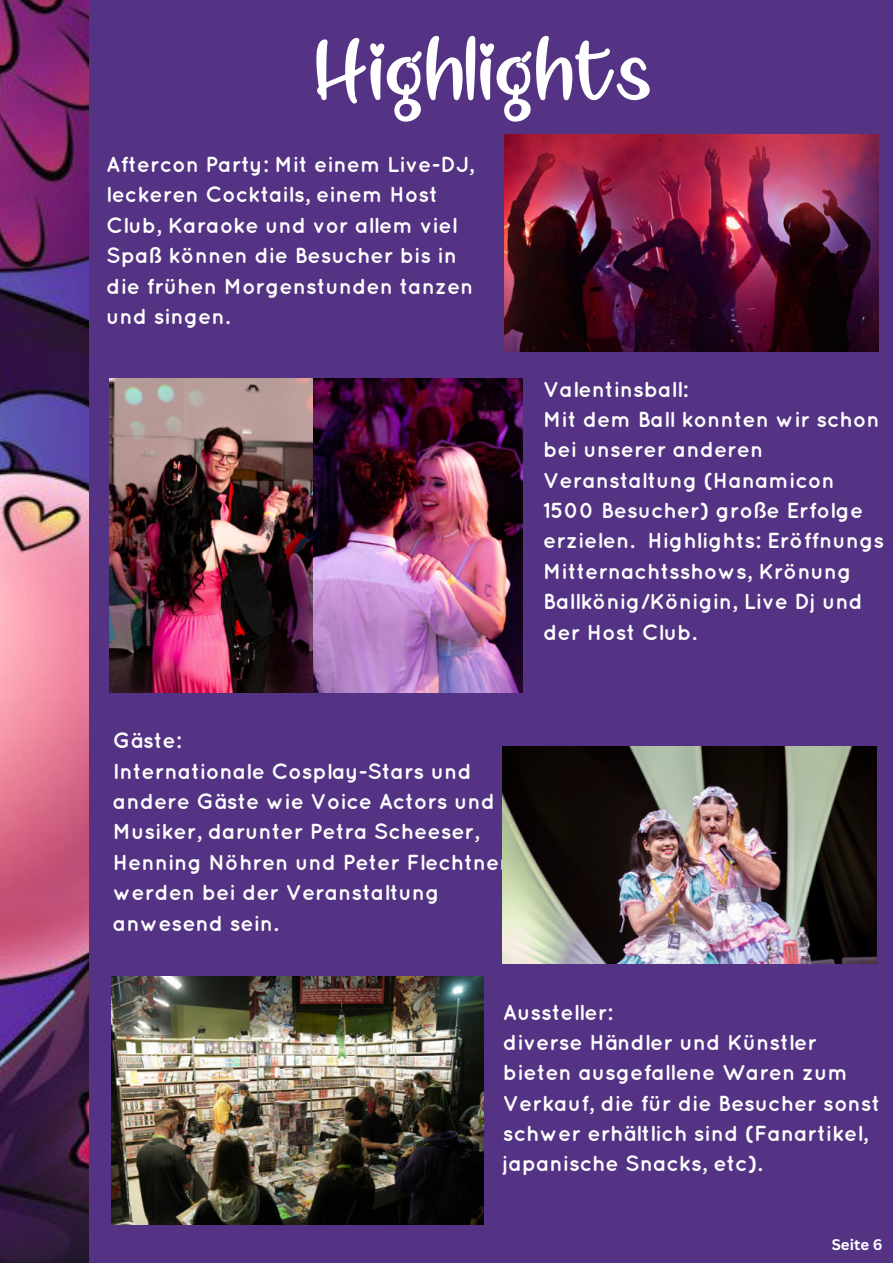
<style>
.page{position:relative;width:893px;height:1264px;background:#fff}
.page>*{position:absolute;margin:0;border:0;box-sizing:border-box;transform-origin:0 0}
.t1{font:85.5px "Liebefinden";color:#fff}
.t2{font:700 21.75px/30.3px "Quicksand";color:#fff}
.t3{font:700 15px "Canva Sans";color:#fff}
</style>
<div class="page">
<div style="left:0;top:0;width:892px;height:1262px;background:#543384"></div>
<img style="left:0;top:0;width:89px;height:1262px">
<img style="left:505px;top:134px;width:373px;height:217px">
<img style="left:109px;top:378px;width:204px;height:314px">
<img style="left:313px;top:378px;width:209px;height:314px">
<img style="left:503px;top:746px;width:373px;height:217px">
<img style="left:111px;top:976px;width:372px;height:248px">
<h1 class="t1" style="left:313px;top:16px;width:339px">Highlights</h1>
<p class="t2" style="left:106px;top:149px;width:369px">Aftercon Party: Mit einem Live-DJ, leckeren Cocktails, einem Host<br>Club, Karaoke und vor allem viel<br>Spaß können die Besucher bis in die frühen Morgenstunden tanzen und singen.</p>
<p class="t2" style="left:543px;top:373px;width:342px">Valentinsball:<br>Mit dem Ball konnten wir schon bei unserer anderen<br>Veranstaltung (Hanamicon<br>1500 Besucher) große Erfolge erzielen. Highlights: Eröffnungs<br>Mitternachtsshows, Krönung<br>Ballkönig/Königin, Live Dj und der Host Club.</p>
<p class="t2" style="left:113px;top:725px;width:402px">Gäste:<br>Internationale Cosplay-Stars und andere Gäste wie Voice Actors und<br>Musiker, darunter Petra Scheeser,<br>Henning Nöhren und Peter Flechtner, werden bei der Veranstaltung anwesend sein.</p>
<p class="t2" style="left:503px;top:996px;width:379px">Aussteller:<br>diverse Händler und Künstler bieten ausgefallene Waren zum<br>Verkauf, die für die Besucher sonst schwer erhältlich sind (Fanartikel, japanische Snacks, etc).</p>
<p class="t3" style="left:831px;top:1235px;width:52px">Seite 6</p>
</div>
